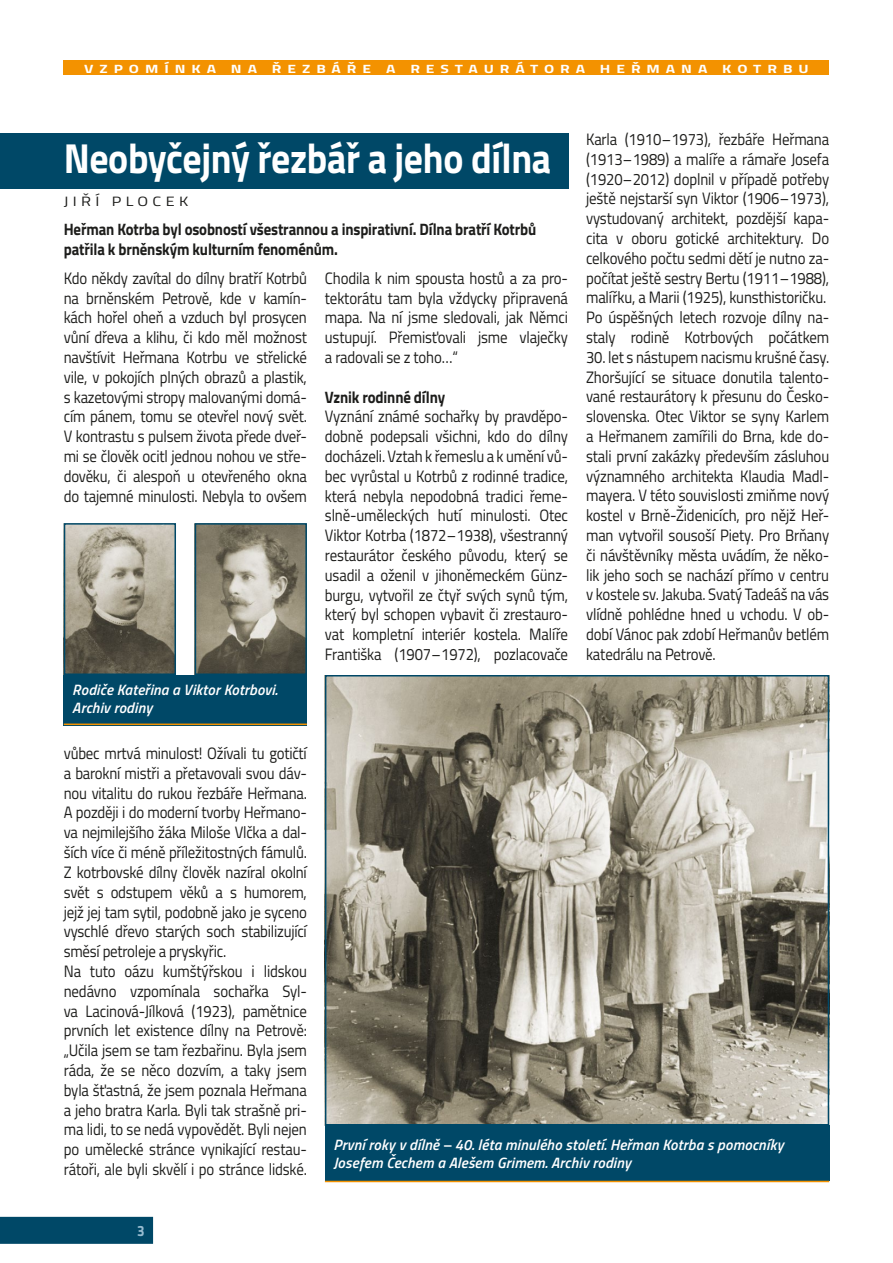
<style>
.page{position:relative;width:893px;height:1263px;background:#fff}
.page>*{position:absolute;margin:0;border:0;box-sizing:border-box;transform-origin:0 0}
.titl{font:700 42px "Titillium";letter-spacing:-.01em;color:#fff;scale:.9 1}
.text{font:16.5px/19.8px "Titillium";letter-spacing:-.01em;color:#1d1d1b;text-align:justify;scale:.9 1}
.perex{font:700 16.5px/19.8px "Titillium";letter-spacing:-.01em;color:#1d1d1b;scale:.9 1}
.popisek_neg{font:italic 600 15px/18px "Titillium";letter-spacing:.01em;color:#fff}
.t1{font:700 15px "Titillium";color:#98bcd0;scale:.9 1}
.autor{font:13.5px "Titillium";letter-spacing:.27em;color:#1d1d1b;scale:1.2 1}
.t2{font:700 12px "Titillium";letter-spacing:.38em;color:#fff;scale:1.3 1}
</style>
<div class="page">
<div style="left:64px;top:61px;width:765px;height:14px;background:#f39200"></div>
<div style="left:0;top:1217px;width:153px;height:27px;background:#004867"></div>
<div style="left:0;top:133px;width:568px;height:56px;background:#004867"></div>
<img style="left:328px;top:678px;width:498px;height:444px">
<div style="left:325px;top:675px;width:504px;height:450px;border:2px solid #004867"></div>
<img style="left:67px;top:526px;width:106px;height:146px">
<div style="left:64px;top:523px;width:112px;height:152px;border:2px solid #004867"></div>
<img style="left:198px;top:526px;width:106px;height:146px">
<div style="left:195px;top:523px;width:112px;height:152px;border:2px solid #004867"></div>
<div style="left:325px;top:1125px;width:504px;height:56px;background:#004867"></div>
<hr style="left:325px;top:1181px;width:504px;height:1px;background:#f39200">
<div style="left:64px;top:675px;width:243px;height:50px;background:#004867"></div>
<hr style="left:64px;top:723px;width:243px;height:2px;background:#f39200">
<p class="t2" style="left:84px;top:59px;width:559px">VZPOMÍNKA NA ŘEZBÁŘE A RESTAURÁTORA HEŘMANA KOTRBU</p>
<p class="titl" style="left:64px;top:126px;width:543px">Neobyčejný řezbář a jeho dílna</p>
<p class="autor" style="left:64px;top:192px;width:105px">JIŘÍ PLOCEK</p>
<p class="perex" style="left:64px;top:218px;width:527px">Heřman Kotrba byl osobností všestrannou a inspirativní. Dílna bratří Kotrbů patřila k brněnským kulturním fenoménům.</p>
<p class="text" style="left:64px;top:267px;width:272px">Kdo někdy zavítal do dílny bratří Kotrbů na brněnském Petrově, kde v kamín‑ kách hořel oheň a vzduch byl prosycen vůní dřeva a klihu, či kdo měl možnost navštívit Heřmana Kotrbu ve střelické vile, v pokojích plných obrazů a plastik, s kazetovými stropy malovanými domá‑ cím pánem, tomu se otevřel nový svět.<br>V kontrastu s pulsem života přede dveř‑ mi se člověk ocitl jednou nohou ve stře‑ dověku, či alespoň u otevřeného okna do tajemné minulosti. Nebyla to ovšem</p>
<p class="popisek_neg" style="left:72px;top:680px;width:207px">Rodiče Kateřina a Viktor Kotrbovi.<br>Archiv rodiny</p>
<p class="text" style="left:325px;top:267px;width:272px">Chodila k nim spousta hostů a za pro‑ tektorátu tam byla vždycky připravená mapa. Na ní jsme sledovali, jak Němci ustupují. Přemisťovali jsme vlaječky a radovali se z toho…“</p>
<p class="perex" style="left:325px;top:386px;width:135px">Vznik rodinné dílny</p>
<p class="text" style="left:325px;top:406px;width:272px;text-align:left">Vyznání známé sochařky by pravděpo‑ dobně podepsali všichni, kdo do dílny docházeli. Vztah k řemeslu a k umění vů‑ bec vyrůstal u Kotrbů z rodinné tradice, která nebyla nepodobná tradici řeme‑ slně‑uměleckých hutí minulosti. Otec Viktor Kotrba (1872–1938), všestranný restaurátor českého původu, který se usadil a oženil v jihoněmeckém Günz&shy;burgu, vytvořil ze čtyř svých synů tým, který byl schopen vybavit či zrestauro‑ vat kompletní interiér kostela. Malíře Františka (1907–1972), pozlacovače</p>
<p class="text" style="left:586px;top:128px;width:272px">Karla (1910–1973), řezbáře Heřmana (1913–1989) a malíře a rámaře Josefa (1920–2012) doplnil v případě potřeby ještě nejstarší syn Viktor (1906–1973), vystudovaný architekt, pozdější kapa‑ cita v oboru gotické architektury. Do celkového počtu sedmi dětí je nutno za‑ počítat ještě sestry Bertu (1911–1988), malířku, a Marii (1925), kunsthistoričku.</p>
<p class="text" style="left:586px;top:307px;width:272px">Po úspěšných letech rozvoje dílny na‑ staly rodině Kotrbových počátkem</p>
<p class="text" style="left:586px;top:346px;width:272px">30. let s nástupem nacismu krušné časy.<br>Zhoršující se situace donutila talento‑ vané restaurátory k přesunu do Česko‑ slovenska. Otec Viktor se syny Karlem a Heřmanem zamířili do Brna, kde do‑ stali první zakázky především zásluhou významného architekta Klaudia Madl‑ mayera. V této souvislosti zmiňme nový kostel v Brně‑Židenicích, pro nějž Heř‑ man vytvořil sousoší Piety. Pro Brňany či návštěvníky města uvádím, že něko‑ lik jeho soch se nachází přímo v centru v kostele sv. Jakuba. Svatý Tadeáš na vás vlídně pohlédne hned u vchodu. V ob‑ dobí Vánoc pak zdobí Heřmanův betlém katedrálu na Petrově.</p>
<p class="text" style="left:64px;top:743px;width:272px">vůbec mrtvá minulost! Ožívali tu gotičtí a barokní mistři a přetavovali svou dáv‑ nou vitalitu do rukou řezbáře Heřmana.<br>A později i do moderní tvorby Heřmano‑ va nejmilejšího žáka Miloše Vlčka a dal‑ ších více či méně příležitostných fámulů.<br>Z kotrbovské dílny člověk nazíral okolní svět s odstupem věků a s humorem, jejž jej tam sytil, podobně jako je syceno vyschlé dřevo starých soch stabilizující směsí petroleje a pryskyřic.</p>
<p class="text" style="left:64px;top:960px;width:272px">Na tuto oázu kumštýřskou i lidskou nedávno vzpomínala sochařka Syl‑ va Lacinová‑Jílková (1923), pamětnice prvních let existence dílny na Petrově: „Učila jsem se tam řezbařinu. Byla jsem ráda, že se něco dozvím, a taky jsem byla šťastná, že jsem poznala Heřmana a jeho bratra Karla. Byli tak strašně pri‑ ma lidi, to se nedá vypovědět. Byli nejen po umělecké stránce vynikající restau‑ rátoři, ale byli skvělí i po stránce lidské.</p>
<p class="t1" style="left:137px;top:1219px;width:10px">3</p>
<p class="popisek_neg" style="left:333px;top:1134px;width:452px">První roky v dílně – 40. léta minulého století. Heřman Kotrba s pomocníky<br>Josefem Čechem a Alešem Grimem. Archiv rodiny</p>
</div>
